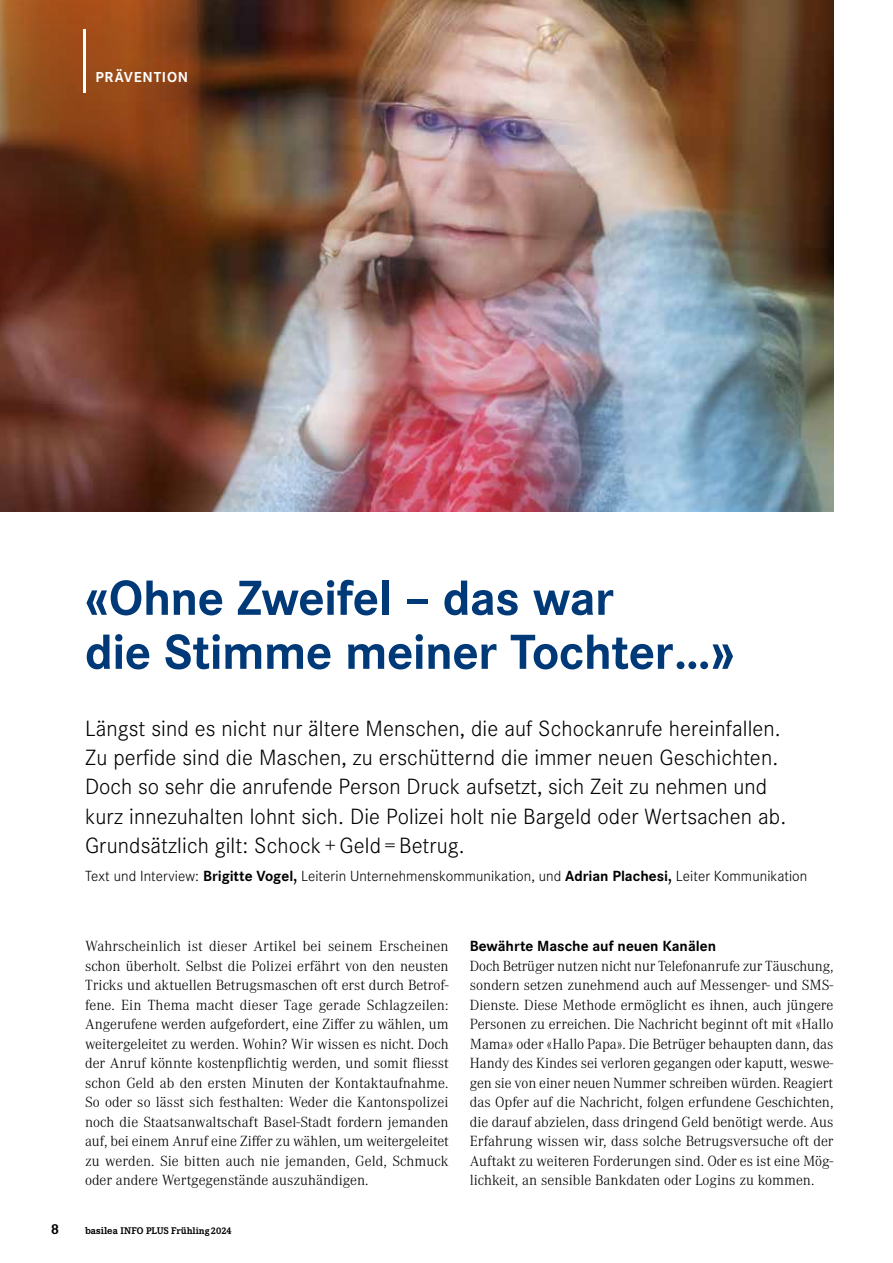
<style>
.page{position:relative;width:893px;height:1263px;background:#fff}
.page>*{position:absolute;margin:0;border:0;box-sizing:border-box;transform-origin:0 0}
.t1{font:700 51px/54px "Corporate S";letter-spacing:-.015em;color:#003978}
.t2{font:300 22.95px/29.2px "Corporate S";letter-spacing:.005em;color:#000}
.t3{font:300 15.3px/19.5px "Corporate A";color:#000;text-align:justify}
.t4{font:300 15.3px "Corporate S";letter-spacing:.005em;color:#000}
.t5{font:700 15.3px "Corporate S";color:#000}
.t6{font:700 15px "Corporate S";letter-spacing:.05em;color:#fff}
.t7{font:700 15px "Corporate E";color:#000}
.t8{font:700 10.05px "Corporate E";color:#000}
.s1{font-weight:700}
.s2{font-size:10.5px}
</style>
<div class="page">
<img style="left:0;top:0;width:833px;height:512px">
<svg style="left:0;top:0;width:238px;height:313px;background:#6e3716"></svg>
<hr style="left:84px;top:29px;width:2px;height:64px;background:#fff">
<p class="t6" style="left:95px;top:67px;width:94px">PRÄVENTION</p>
<h1 class="t1" style="left:85px;top:569px;width:651px">«Ohne Zweifel – das war<br>die Stimme meiner Tochter…»</h1>
<p class="t2" style="left:85px;top:713px;width:703px">Längst sind es nicht nur ältere Menschen, die auf Schockanrufe hereinfallen.<br>Zu perfide sind die Maschen, zu erschütternd die immer neuen Geschichten.<br>Doch so sehr die anrufende Person Druck aufsetzt, sich Zeit zu nehmen und kurz innezuhalten lohnt sich. Die Polizei holt nie Bargeld oder Wertsachen ab.<br>Grundsätzlich gilt: Schock + Geld = Betrug.</p>
<p class="t4" style="left:85px;top:866px;width:724px">Text und Interview: <span class="s1">Brigitte Vogel,</span> Leiterin Unternehmenskommunikation, und <span class="s1">Adrian Plachesi,</span> Leiter Kommunikation</p>
<p class="t3" style="left:85px;top:936px;width:365px">Wahrscheinlich ist dieser Artikel bei seinem Erscheinen schon überholt. Selbst die Polizei erfährt von den neusten Tricks und aktuellen Betrugsmaschen oft erst durch Betrof&shy;fene. Ein Thema macht dieser Tage gerade Schlagzeilen:<br>Angerufene werden aufgefordert, eine Ziffer zu wählen, um weitergeleitet zu werden. Wohin? Wir wissen es nicht. Doch der Anruf könnte kostenpflichtig werden, und somit fliesst schon Geld ab den ersten Minuten der Kontaktaufnahme.<br>So oder so lässt sich festhalten: Weder die Kantonspolizei noch die Staatsanwaltschaft Basel-Stadt fordern jemanden auf, bei einem Anruf eine Ziffer zu wählen, um weitergeleitet zu werden. Sie bitten auch nie jemanden, Geld, Schmuck oder andere Wertgegenstände auszuhändigen.</p>
<p class="t5" style="left:470px;top:935px;width:248px">Bewährte Masche auf neuen Kanälen</p>
<p class="t3" style="left:470px;top:955px;width:365px">Doch Betrüger nutzen nicht nur Telefonanrufe zur Täuschung, sondern setzen zunehmend auch auf Messenger- und SMS-Dienste. Diese Methode ermöglicht es ihnen, auch jüngere Personen zu erreichen. Die Nachricht beginnt oft mit «Hallo Mama» oder «Hallo Papa». Die Betrüger behaupten dann, das Handy des Kindes sei verloren gegangen oder kaputt, weswe&shy;gen sie von einer neuen Nummer schreiben würden. Reagiert das Opfer auf die Nachricht, folgen erfundene Geschichten, die darauf abzielen, dass dringend Geld benötigt werde. Aus Erfahrung wissen wir, dass solche Betrugsversuche oft der Auftakt zu weiteren Forderungen sind. Oder es ist eine Mög&shy;lichkeit, an sensible Bankdaten oder Logins zu kommen.</p>
<p class="t7" style="left:51px;top:1219px;width:9px">8</p>
<p class="t8" style="left:85px;top:1224px;width:148px"><span class="s2">basilea</span> INFO PLUS Frühling 2024</p>
</div>
